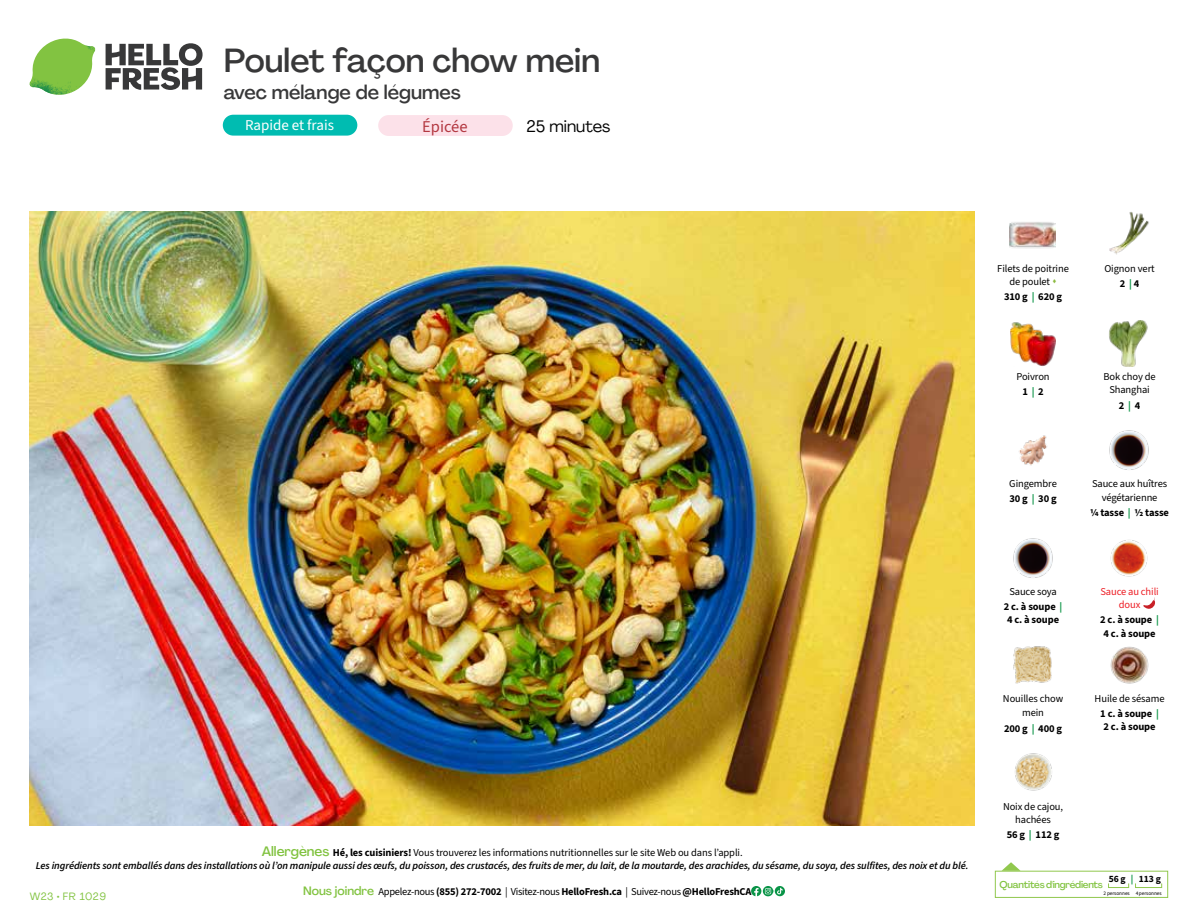
<style>
.page{position:relative;width:1188px;height:918px;background:#fff}
.page>*{position:absolute;margin:0;border:0;box-sizing:border-box;transform-origin:0 0}
.t1{font:500 33px "Agrandir";color:#383839}
.t2{font:500 19.5px "Agrandir";color:#383839}
.t3{font:16.5px "Agrandir";color:#000}
.t4{font:16.5px "Source Sans 3";color:#b33841}
.t5{font:15px "Source Sans 3";color:#fff}
.t6{font:italic 600 10.5px/13.5px "Source Sans 3";letter-spacing:-.01em;color:#000;text-align:center}
.t7{font:10.5px/13.5px "Source Sans 3";letter-spacing:-.01em;color:#000;text-align:center}
.t8{font:700 10.5px/13.5px "Source Sans 3";letter-spacing:-.01em;color:#000;text-align:center}
.t9{font:10.5px/13.5px "Source Sans 3";letter-spacing:-.01em;color:#ed1d24;text-align:center}
.t10{font:10.5px "Agrandir";letter-spacing:.05em;color:#82c341}
.t11{font:500 9.75px "Agrandir";letter-spacing:-.025em;color:#82c341}
.t12{font:700 9.6px "Source Sans 3";color:#000}
.t13{font:5.25px "Source Sans 3";letter-spacing:-.01em;color:#000}
.s1{font-family:"Agrandir";font-weight:500;font-style:normal;font-size:13.5px;color:#82c341}
.s2{font-weight:700;font-style:normal}
.s3{font-weight:400;font-style:normal}
.s4{font-family:"Agrandir";font-weight:500;font-size:12px;color:#82c341}
.s5{font-weight:400}
.s6{color:#8cba42}
.s7{color:#0b9446}
.s8{font-weight:700}
.s9{font-weight:700;color:#0b9446}
</style>
<div class="page">
<svg style="left:106px;top:43px;width:97px;height:47px"></svg>
<svg style="left:34px;top:39px;width:59px;height:38px"></svg>
<img style="left:65px;top:39px;width:30px;height:25px">
<img style="left:33px;top:60px;width:56px;height:10px">
<img style="left:29px;top:64px;width:58px;height:31px">
<img style="left:64px;top:70px;width:25px;height:24px">
<img style="left:30px;top:211px;width:945px;height:615px">
<div style="left:223px;top:115px;width:134px;height:21px;background:#00bcb1;border-radius:10px"></div>
<svg style="left:775px;top:886px;width:10px;height:10px"></svg>
<svg style="left:751px;top:886px;width:32px;height:10px"></svg>
<svg style="left:1002px;top:862px;width:19px;height:9px"></svg>
<div style="left:995px;top:871px;width:173px;height:27px;border:1px solid #91c84e"></div>
<div style="left:1108px;top:883px;width:21px;height:5px;border:1px solid #91c84e"></div>
<div style="left:1135px;top:883px;width:27px;height:5px;border:1px solid #91c84e"></div>
<img style="left:1011px;top:322px;width:45px;height:44px">
<img style="left:1109px;top:321px;width:39px;height:45px">
<img style="left:1019px;top:435px;width:28px;height:31px">
<img style="left:1109px;top:430px;width:40px;height:40px">
<img style="left:1013px;top:538px;width:40px;height:40px">
<img style="left:1110px;top:540px;width:38px;height:37px">
<img style="left:1013px;top:646px;width:39px;height:38px">
<img style="left:1015px;top:753px;width:37px;height:38px">
<img style="left:1109px;top:212px;width:40px;height:43px">
<img style="left:1010px;top:222px;width:45px;height:27px">
<img style="left:1110px;top:646px;width:39px;height:38px">
<svg style="left:1143px;top:597px;width:12px;height:12px"></svg>
<div style="left:378px;top:115px;width:135px;height:21px;background:#fce1e9;border-radius:10px"></div>
<h1 class="t1" style="left:224px;top:40px;width:378px">Poulet façon chow mein</h1>
<h2 class="t2" style="left:224px;top:80px;width:239px">avec mélange de légumes</h2>
<h3 class="t3" style="left:526px;top:116px;width:86px">25 minutes</h3>
<h3 class="t4" style="left:422px;top:116px;width:47px">Épicée</h3>
<h3 class="t5" style="left:245px;top:116px;width:90px">Rapide et frais</h3>
<p class="t6" style="left:36px;top:845px;width:934px"><span class="s1">Allergènes</span> <span class="s2">Hé, les cuisiniers!</span> <span class="s3">Vous trouverez les informations nutritionnelles sur le site Web ou dans l’appli.<br></span>Les ingrédients sont emballés dans des installations où l’on manipule aussi des œufs, du poisson, des crustacés, des fruits de mer, du lait, de la moutarde, des arachides, du sésame, du soya, des sulfites, des noix et du blé.</p>
<p class="t10" style="left:30px;top:890px;width:78px">W23 • FR 1029</p>
<p class="t8" style="left:303px;top:885px;width:450px"><span class="s4">Nous joindre</span> <span class="s5">Appelez-nous</span> (855) 272-7002 <span class="s5">| Visitez-nous</span> HelloFresh.ca <span class="s5">| Suivez-nous</span> @HelloFreshCA</p>
<p class="t7" style="left:997px;top:262px;width:73px">Filets de poitrine de poulet <span class="s6">▲</span></p>
<p class="t8" style="left:1004px;top:290px;width:60px">310 g <span class="s7">|</span> 620 g</p>
<p class="t7" style="left:1104px;top:261px;width:52px;line-height:15.6px">Oignon vert<br><span class="s8">2</span> <span class="s9">|</span> <span class="s8">4</span></p>
<p class="t7" style="left:1016px;top:369px;width:35px;line-height:14.9px">Poivron<br><span class="s8">1</span> <span class="s9">|</span> <span class="s8">2</span></p>
<p class="t7" style="left:1104px;top:370px;width:54px">Bok choy de<br>Shanghai</p>
<p class="t8" style="left:1119px;top:398px;width:23px">2 <span class="s7">|</span> 4</p>
<p class="t7" style="left:1009px;top:476px;width:49px;line-height:14.9px;text-align:left">Gingembre<br><span class="s8">30g</span> <span class="s9">|</span> <span class="s8">30g</span></p>
<p class="t7" style="left:1092px;top:477px;width:77px">Sauce aux huîtres végétarienne</p>
<p class="t8" style="left:1090px;top:506px;width:80px">¼ tasse <span class="s7">|</span> ½ tasse</p>
<p class="t7" style="left:1004px;top:584px;width:60px;line-height:14.9px">Sauce soya<br><span class="s8">2 c. à soupe</span> <span class="s9">|</span></p>
<p class="t8" style="left:1007px;top:613px;width:54px">4 c. à soupe</p>
<p class="t7" style="left:1003px;top:692px;width:62px">Nouilles chow mein</p>
<p class="t8" style="left:1004px;top:722px;width:60px">200 g <span class="s7">|</span> 400 g</p>
<p class="t7" style="left:1003px;top:799px;width:62px">Noix de cajou, hachées</p>
<p class="t8" style="left:1007px;top:828px;width:54px">56 g <span class="s7">|</span> 112 g</p>
<p class="t9" style="left:1100px;top:585px;width:60px">Sauce au chili doux</p>
<p class="t8" style="left:1100px;top:613px;width:60px">2 c. à soupe <span class="s7">|<br></span>4 c. à soupe</p>
<p class="t7" style="left:1095px;top:691px;width:71px;line-height:14.9px">Huile de sésame<br><span class="s8">1 c. à soupe</span> <span class="s9">|</span></p>
<p class="t8" style="left:1104px;top:720px;width:54px">2 c. à soupe</p>
<p class="t12" style="left:1109px;top:872px;width:54px">56 g <span class="s7">|</span> 113 g</p>
<p class="t13" style="left:1103px;top:890px;width:60px">2 personnes 4 personnes</p>
<p class="t11" style="left:1000px;top:878px;width:105px">Quantités d'ingrédients</p>
</div>
